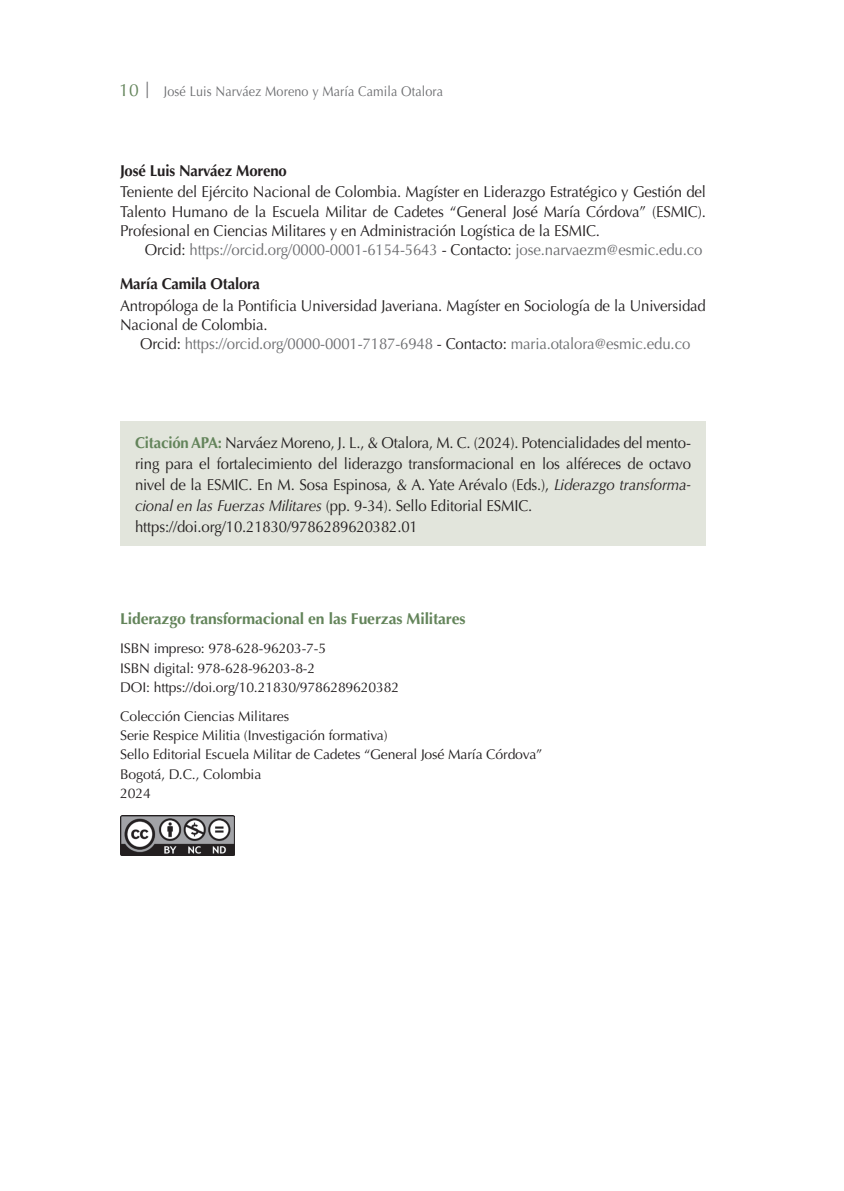
<style>
.page{position:relative;width:844px;height:1191px;background:#fff}
.page>*{position:absolute;margin:0;border:0;box-sizing:border-box;transform-origin:0 0}
.CITACION_APA{font:15.75px/21px "Optima LT Pro";letter-spacing:-.01em;color:#231f20;text-align:justify;scale:.95 1}
.autores_y_citación{font:15.75px/19.2px "Optima LT Pro";letter-spacing:-.01em;color:#231f20;text-align:justify;scale:.95 1}
.autores_y_citación-2{font:15.75px "Optima LT Pro";letter-spacing:-.01em;color:#6c6d70;scale:.95 1}
.t1{font:700 15.75px "Optima LT Pro";letter-spacing:-.01em;color:#63845a}
.autores_nombres{font:700 15.75px "Optima LT Pro";letter-spacing:-.01em;color:#231f20;scale:.95 1}
.t2{font:14px/19.2px "Optima LT Pro";letter-spacing:-.01em;color:#231f20}
.t3{font:14px "Optima LT Pro";letter-spacing:.01em;color:#6c6d70;scale:.9 1}
.s1{font-size:17.5px;color:#63845a}
.s2{font-size:16.45px}
.s3{color:#231f20}
.s4{font-weight:700;color:#63845a}
.s5{font-style:italic}
.s6{font-style:inherit}
</style>
<div class="page">
<div style="left:120px;top:422px;width:585px;height:124px;background:#e2e5dc"></div>
<img style="left:120px;top:815px;width:114px;height:40px">
<p class="t3" style="left:119px;top:82px;width:361px"><span class="s1">10</span> <span class="s2">|</span> José Luis Narváez Moreno y María Camila Otalora</p>
<p class="autores_nombres" style="left:120px;top:160px;width:177px">José Luis Narváez Moreno</p>
<p class="autores_y_citación" style="left:120px;top:182px;width:618px">Teniente del Ejército Nacional de Colombia. Magíster en Liderazgo Estratégico y Gestión del Talento Humano de la Escuela Militar de Cadetes “General José María Córdova” (ESMIC).<br>Profesional en Ciencias Militares y en Administración Logística de la ESMIC.</p>
<p class="autores_y_citación-2" style="left:145px;top:240px;width:588px"><span class="s3">Orcid:</span> https://orcid.org/0000-0001-6154-5643 <span class="s3">- Contacto:</span> jose.narvaezm@esmic.edu.co</p>
<p class="autores_nombres" style="left:120px;top:274px;width:149px">María Camila Otalora</p>
<p class="autores_y_citación" style="left:120px;top:296px;width:618px">Antropóloga de la Pontificia Universidad Javeriana. Magíster en Sociología de la Universidad<br>Nacional de Colombia.</p>
<p class="autores_y_citación-2" style="left:140px;top:334px;width:580px"><span class="s3">Orcid:</span> https://orcid.org/0000-0001-7187-6948 <span class="s3">- Contacto:</span> maria.otalora@esmic.edu.co</p>
<p class="CITACION_APA" style="left:135px;top:432px;width:586px"><span class="s4">Citación APA:</span> Narváez Moreno, J. L., &amp; Otalora, M. C. (2024). Potencialidades del mento&shy;ring para el fortalecimiento del liderazgo transformacional en los alféreces de octavo nivel de la ESMIC. En M. Sosa Espinosa, &amp; A. Yate Arévalo (Eds.), <span class="s5">Liderazgo transforma&shy;cional en las Fuerzas Militares</span> (pp. 9-34). Sello Editorial <span class="s6">ESMIC</span>.</p>
<p class="CITACION_APA" style="left:135px;top:516px;width:299px">https://doi.org/10.21830/9786289620382.01</p>
<p class="t1" style="left:120px;top:608px;width:347px">Liderazgo transformacional en las Fuerzas Militares</p>
<p class="t2" style="left:120px;top:639px;width:207px">ISBN impreso: 978-628-96203-7-5</p>
<p class="t2" style="left:120px;top:658px;width:197px">ISBN digital: 978-628-96203-8-2</p>
<p class="t2" style="left:120px;top:677px;width:280px">DOI: https://doi.org/10.21830/9786289620382</p>
<p class="t2" style="left:120px;top:706px;width:423px">Colección Ciencias Militares<br>Serie Respice Militia (Investigación formativa)<br>Sello Editorial Escuela Militar de Cadetes “General José María Córdova” Bogotá, D.C., Colombia<br>2024</p>
</div>
